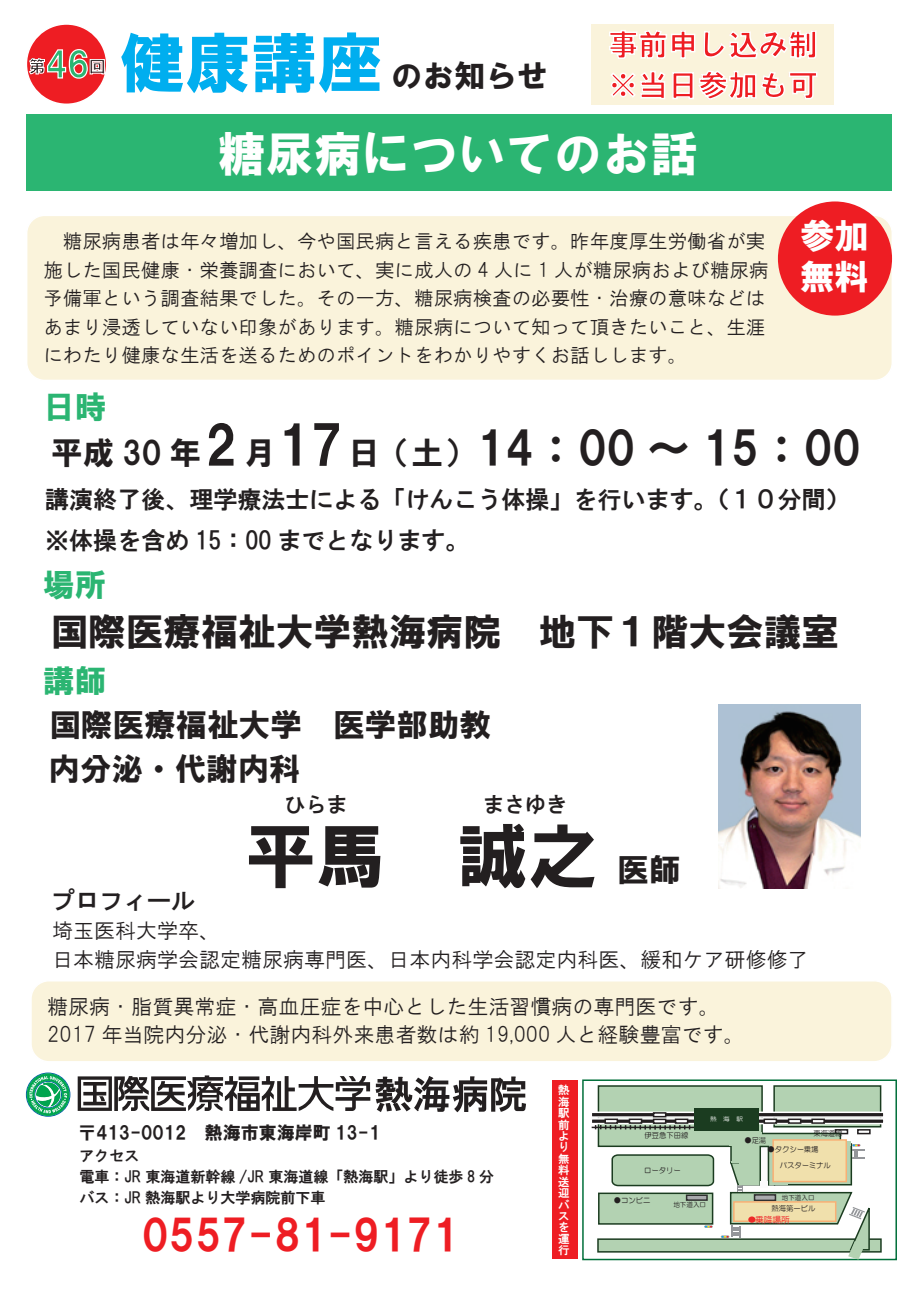
<style>
.page{position:relative;width:919px;height:1289px;background:#fff}
.page>*{position:absolute;margin:0;border:0;box-sizing:border-box;transform-origin:0 0}
.t1{font:70.5px "HGS Soei Kakugothic UB";color:#231f20}
.t2{font:48px "HGS Soei Kakugothic UB";color:#fff}
.t3{font:45px "HGS Soei Kakugothic UB";color:#231f20}
.t4{font:42px "HGS Soei Kakugothic UB";color:#ee1d23}
.t5{font:37.5px "HGS Soei Kakugothic UB";color:#231f20}
.t6{font:34.5px/40.5px "HGS Soei Kakugothic UB";color:#fff}
.t7{font:31.5px/45.3px "HGS Soei Kakugothic UB";color:#231f20}
.t8{font:31.5px "HGS Soei Kakugothic UB";color:#2bb572}
.t9{font:30px/40.5px "HGS Soei Kakugothic UB";color:#ee1d23}
.t10{font:24px/40.5px "HGS Gothic E";color:#231f20}
.t11{font:21px/28.5px "HGS Gothic M";color:#231f20}
.t12{font:21px "HGS Gothic E";color:#231f20}
.t13{font:19.5px/28.5px "HGS Gothic M";color:#231f20}
.t14{font:18px "HGS Soei Kakugothic UB";color:#231f20}
.t15{font:16.8px "HGS Soei Kakugothic UB";color:#231f20}
.t16{font:15px/21px "HGS Gothic E";color:#231f20}
.t17{font:11.4px/11.4px "HGS Gothic E";color:#fff}
.t18{font:9px "HG Maru Gothic MPRO";color:#ee1d23}
.t19{font:7.5px "HG Maru Gothic MPRO";color:#231f20}
.t20{font:6.75px "HG Maru Gothic MPRO";color:#231f20}
.t21{font:5.7px "HG Maru Gothic MPRO";color:#fff;scale:1.15 1}
.s1{font-size:34.8px;color:#2bb572}
.s2{font-size:65.85px;color:#00aeef}
.s3{color:#2bb572}
.s4{font-size:52.5px}
</style>
<div class="page">
<div style="left:31px;top:980px;width:861px;height:81px;background:#faf3db;border-radius:18px"></div>
<div style="left:30px;top:980px;width:862px;height:82px;border:2px solid #fff;border-radius:18px"></div>
<div style="left:27px;top:215px;width:865px;height:165px;background:#faf3db;border-radius:18px"></div>
<div style="left:26px;top:215px;width:867px;height:166px;border:2px solid #fff;border-radius:18px"></div>
<div style="left:26px;top:115px;width:866px;height:76px;background:#2bb572"></div>
<div style="left:777px;top:201px;width:115px;height:114px;background:#ee1d23;border-radius:50%"></div>
<svg style="left:26px;top:1072px;width:44px;height:44px"></svg>
<svg style="left:78px;top:1075px;width:448px;height:37px"></svg>
<div style="left:582px;top:1079px;width:314px;height:181px;background:#fff;border:2px solid #006f3a"></div>
<div style="left:773px;top:1085px;width:108px;height:42px;background:#b3d2b2;border:2px solid #1b3c20"></div>
<div style="left:597px;top:1085px;width:165px;height:61px;background:#b3d2b2;border:2px solid #1b3c20"></div>
<div style="left:597px;top:1238px;width:284px;height:14px;background:#b3d2b2;border:2px solid #1b3c20"></div>
<svg style="left:592px;top:1118px;width:292px;height:6px"></svg>
<svg style="left:604px;top:1118px;width:14px;height:5px"></svg>
<svg style="left:628px;top:1118px;width:14px;height:5px"></svg>
<svg style="left:652px;top:1118px;width:14px;height:5px"></svg>
<svg style="left:674px;top:1118px;width:14px;height:5px"></svg>
<svg style="left:763px;top:1118px;width:14px;height:5px"></svg>
<svg style="left:787px;top:1118px;width:14px;height:5px"></svg>
<svg style="left:811px;top:1118px;width:13px;height:5px"></svg>
<svg style="left:834px;top:1129px;width:14px;height:5px"></svg>
<svg style="left:857px;top:1129px;width:13px;height:5px"></svg>
<hr style="left:591px;top:1126px;width:165px;height:2px;background:#231f20">
<svg style="left:594px;top:1124px;width:96px;height:5px"></svg>
<svg style="left:592px;top:1111px;width:292px;height:6px"></svg>
<svg style="left:652px;top:1112px;width:14px;height:5px"></svg>
<div style="left:694px;top:1107px;width:64px;height:23px;background:#1b3c20"></div>
<div style="left:755px;top:1132px;width:86px;height:14px;background:#b3d2b2;border:2px solid #1b3c20"></div>
<div style="left:753px;top:1132px;width:8px;height:13px;background:#b3d2b2"></div>
<div style="left:598px;top:1192px;width:115px;height:32px;background:#b3d2b2;border:2px solid #1b3c20"></div>
<div style="left:772px;top:1139px;width:75px;height:43px;background:#f6be85;border:2px solid #f9b075"></div>
<svg style="left:610px;top:1141px;width:260px;height:118px"></svg>
<div style="left:748px;top:1216px;width:7px;height:6px;background:#ee2928;border-radius:50%"></div>
<div style="left:552px;top:1080px;width:25px;height:178px;background:#ee1d23"></div>
<div style="left:26px;top:24px;width:81px;height:80px;background:#ee1d23;border-radius:50%"></div>
<div style="left:26px;top:23px;width:81px;height:82px;border:2px solid #fff;border-radius:50%"></div>
<svg style="left:29px;top:48px;width:76px;height:32px"></svg>
<div style="left:590px;top:24px;width:243px;height:80px;background:#faf3db"></div>
<svg style="left:609px;top:30px;width:87px;height:29px"></svg>
<svg style="left:703px;top:30px;width:114px;height:29px"></svg>
<svg style="left:610px;top:70px;width:208px;height:30px"></svg>
<img style="left:718px;top:705px;width:142px;height:183px">
<p class="t15" style="left:29px;top:58px;width:78px">第<span class="s1">46</span>回</p>
<h3 class="t7" style="left:119px;top:52px;width:431px"><span class="s2">健康講座</span>のお知らせ</h3>
<h3 class="t9" style="left:608px;top:24px;width:211px">事前申し込み制※当日参加も可</h3>
<h2 class="t2" style="left:218px;top:130px;width:482px">糖尿病についてのお話</h2>
<p class="t13" style="left:43px;top:227px;width:726px">　糖尿病患者は年々増加し、今や国民病と言える疾患です。昨年度厚生労働省が実施した国民健康・栄養調査において、実に成人の 4 人に 1 人が糖尿病および糖尿病予備軍という調査結果でした。その一方、糖尿病検査の必要性・治療の意味などはあまり浸透していない印象があります。糖尿病について知って頂きたいこと、生涯にわたり健康な生活を送るためのポイントをわかりやすくお話しします。</p>
<h3 class="t6" style="left:800px;top:216px;width:70px">参加無料</h3>
<h3 class="t7" style="left:43px;top:384px;width:432px"><span class="s3">日時<br></span>平成 30 年<span class="s4">2</span> 月<span class="s4">17</span>日（土）</h3>
<h3 class="t3" style="left:476px;top:425px;width:385px">14：00 ～ 15：00</h3>
<p class="t10" style="left:45px;top:479px;width:805px">講演終了後、理学療法士による「けんこう体操」を行います。（１０分間）※体操を含め 15：00 までとなります。</p>
<h3 class="t8" style="left:43px;top:569px;width:64px">場所</h3>
<h3 class="t5" style="left:51px;top:613px;width:789px">国際医療福祉大学熱海病院　地下１階大会議室</h3>
<h3 class="t8" style="left:43px;top:664px;width:64px">講師</h3>
<h3 class="t7" style="left:50px;top:701px;width:443px">国際医療福祉大学　医学部助教</h3>
<h3 class="t7" style="left:49px;top:745px;width:253px">内分泌・代謝内科</h3>
<p class="t10" style="left:51px;top:880px;width:145px">プロフィール</p>
<p class="t12" style="left:284px;top:794px;width:64px">ひらま</p>
<p class="t12" style="left:483px;top:794px;width:85px">まさゆき</p>
<h1 class="t1" style="left:245px;top:820px;width:354px">平馬　誠之</h1>
<h3 class="t7" style="left:617px;top:847px;width:64px">医師</h3>
<p class="t11" style="left:52px;top:916px;width:758px">埼玉医科大学卒、<br>日本糖尿病学会認定糖尿病専門医、日本内科学会認定内科医、緩和ケア研修修了</p>
<p class="t11" style="left:47px;top:991px;width:699px">糖尿病・脂質異常症・高血圧症を中心とした生活習慣病の専門医です。<br>2017 年当院内分泌・代謝内科外来患者数は約 19,000 人と経験豊富です。</p>
<p class="t14" style="left:78px;top:1123px;width:304px">〒413-0012　熱海市東海岸町 13-1</p>
<p class="t16" style="left:79px;top:1145px;width:416px">アクセス<br>電車：JR 東海道新幹線 /JR 東海道線「熱海駅」より徒歩 8 分バス：JR 熱海駅より大学病院前下車</p>
<h3 class="t4" style="left:142px;top:1213px;width:319px">0557-81-9171</h3>
<p class="t17" style="left:558px;top:1084px;width:13px">熱海駅前より無料送迎バスを運行</p>
<p class="t19" style="left:644px;top:1131px;width:45px">伊豆急下田線</p>
<p class="t21" style="left:710px;top:1116px;width:30px">熱　海　駅</p>
<p class="t19" style="left:744px;top:1136px;width:23px">●足湯</p>
<p class="t19" style="left:813px;top:1129px;width:31px">東海道線</p>
<p class="t19" style="left:767px;top:1145px;width:53px">●タクシー乗場</p>
<p class="t19" style="left:644px;top:1166px;width:38px">ロータリー</p>
<p class="t20" style="left:673px;top:1201px;width:34px">地下道入口</p>
<p class="t19" style="left:614px;top:1196px;width:38px">●コンビニ</p>
<p class="t19" style="left:779px;top:1161px;width:53px">バスターミナル</p>
<p class="t20" style="left:781px;top:1194px;width:34px">地下道入口</p>
<p class="t19" style="left:771px;top:1204px;width:45px">熱海第一ビル</p>
<p class="t18" style="left:755px;top:1214px;width:36px">乗降場所</p>
</div>
